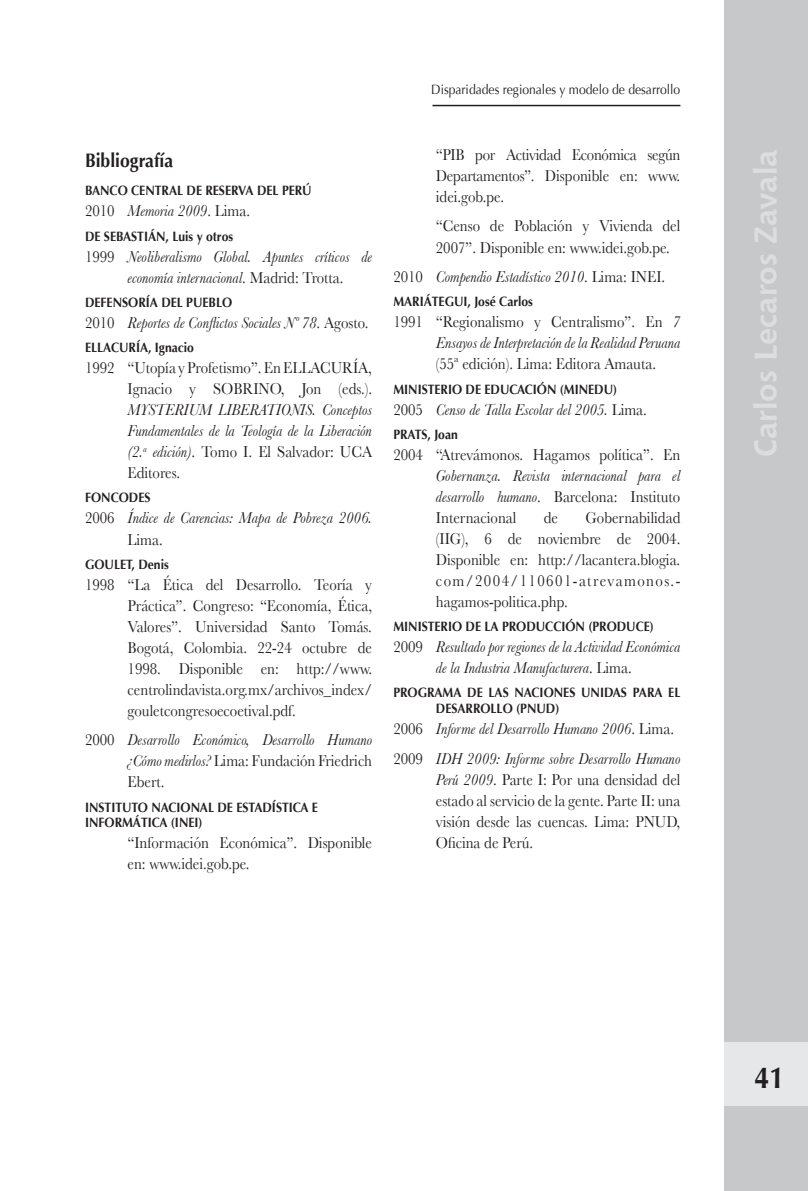
<style>
.page{position:relative;width:808px;height:1191px;background:#fff}
.page>*{position:absolute;margin:0;border:0;box-sizing:border-box;transform-origin:0 0}
.t1{font:700 31.5px "Chianti BT";color:#dcdddf}
.t2{font:700 30px "Optima";color:#231f20;scale:.9 1}
.sub_1{font:700 19.5px "Optima";color:#231f20;scale:.9 1}
.texto{font:16.5px/21px "Baskerville";color:#231f20;text-align:justify;scale:.9 1}
.texto-2{font:italic 16.5px/21px "Baskerville";color:#231f20;scale:.9 1}
.Biblio_autor{font:700 13.5px/15.8px "Optima";color:#231f20;scale:.9 1}
.sub_1-2{font:13.5px "Optima";color:#231f20;scale:.9 1}
.s1{font-style:normal}
.s2{font-style:italic}
</style>
<div class="page">
<div style="left:724px;top:0;width:84px;height:1191px;background:#c7c8ca"></div>
<div style="left:724px;top:1042px;width:84px;height:64px;background:#e6e7e9"></div>
<hr style="left:432px;top:105px;width:248px;height:1px;background:#231f20">
<p class="sub_1" style="left:85px;top:149px;width:100px">Bibliografía</p>
<p class="Biblio_autor" style="left:85px;top:183px;width:253px">BANCO CENTRAL DE RESERVA DEL PERÚ</p>
<p class="texto-2" style="left:85px;top:200px;width:185px"><span class="s1">2010</span> Memoria 2009<span class="s1">. Lima.</span></p>
<p class="Biblio_autor" style="left:85px;top:228px;width:166px">DE SEBASTIÁN, Luis y otros</p>
<p class="texto-2" style="left:128px;top:246px;width:273px;text-indent:-43px"><span class="s1">1999</span> Neoliberalismo Global. Apuntes críticos de economía internacional<span class="s1">. Madrid: Trotta.</span></p>
<p class="Biblio_autor" style="left:85px;top:295px;width:165px">DEFENSORÍA DEL PUEBLO</p>
<p class="texto-2" style="left:85px;top:312px;width:317px"><span class="s1">2010</span> Reportes de Conflictos Sociales Nº 78<span class="s1">. Agosto.</span></p>
<p class="Biblio_autor" style="left:85px;top:340px;width:123px">ELLACURÍA, Ignacio</p>
<p class="texto" style="left:128px;top:357px;width:273px;text-indent:-43px">1992 “Utopía y Profetismo”. En ELLACURÍA, Ignacio y SOBRINO, Jon (eds.).<br><span class="s2">MYSTERIUM LIBERATIONIS. Conceptos Fundamentales de la Teología de la Liberación (2.</span><sup>a</sup> <span class="s2">edición)</span>. Tomo I. El Salvador: UCA Editores.</p>
<p class="Biblio_autor" style="left:85px;top:490px;width:74px">FONCODES</p>
<p class="texto-2" style="left:128px;top:507px;width:273px;text-indent:-43px"><span class="s1">2006</span> Índice de Carencias: Mapa de Pobreza 2006.<br><span class="s1">Lima.</span></p>
<p class="Biblio_autor" style="left:85px;top:556px;width:95px">GOULET, Denis</p>
<p class="texto" style="left:128px;top:574px;width:273px;text-indent:-43px">1998 “La Ética del Desarrollo. Teoría y Práctica”. Congreso: “Economía, Ética, Valores”. Universidad Santo Tomás.<br>Bogotá, Colombia. 22-24 octubre de 1998. Disponible en: http://www. centrolindavista.org.mx/archivos_index/ gouletcongresoecoetival.pdf.</p>
<p class="texto-2" style="left:128px;top:729px;width:273px;text-align:justify;text-indent:-43px"><span class="s1">2000</span> Desarrollo Económico, Desarrollo Humano ¿Cómo medirlos? <span class="s1">Lima: Fundación Friedrich Ebert.</span></p>
<p class="Biblio_autor" style="left:85px;top:799px;width:260px">INSTITUTO NACIONAL DE ESTADÍSTICA E<br>INFORMÁTICA (INEI)</p>
<p class="texto" style="left:128px;top:832px;width:273px">“Información Económica”. Disponible en: www.idei.gob.pe.</p>
<p class="sub_1-2" style="left:431px;top:81px;width:278px">Disparidades regionales y modelo de desarrollo</p>
<p class="texto" style="left:436px;top:144px;width:273px">“PIB por Actividad Económica según Departamentos”. Disponible en: www. idei.gob.pe.</p>
<p class="texto" style="left:436px;top:215px;width:273px">“Censo de Población y Vivienda del<br>2007”. Disponible en: www.idei.gob.pe.</p>
<p class="texto-2" style="left:393px;top:266px;width:304px"><span class="s1">2010</span> Compendio Estadístico 2010<span class="s1">. Lima: INEI.</span></p>
<p class="Biblio_autor" style="left:393px;top:294px;width:157px">MARIÁTEGUI, José Carlos</p>
<p class="texto" style="left:436px;top:311px;width:273px;text-indent:-43px">1991 “Regionalismo y Centralismo”. En <span class="s2">7<br>Ensayos de Interpretación de la Realidad Peruana </span>(55ª edición). Lima: Editora Amauta.</p>
<p class="Biblio_autor" style="left:393px;top:381px;width:250px">MINISTERIO DE EDUCACIÓN (MINEDU)</p>
<p class="texto-2" style="left:393px;top:398px;width:283px"><span class="s1">2005</span> Censo de Talla Escolar del 2005. <span class="s1">Lima.</span></p>
<p class="Biblio_autor" style="left:393px;top:426px;width:73px">PRATS, Joan</p>
<p class="texto" style="left:436px;top:444px;width:273px;text-indent:-43px">2004 “Atrevámonos. Hagamos política”. En <span class="s2">Gobernanza. Revista internacional para el desarrollo humano</span>. Barcelona: Instituto Internacional</p>
<p class="texto" style="left:436px;top:507px;width:273px;text-indent:150px">Gobernabilidad (IIG), 6 de noviembre de 2004.<br>Disponible en: http://lacantera.blogia. com/2004/110601-atrevamonos.- hagamos-politica.php.</p>
<p class="Biblio_autor" style="left:393px;top:619px;width:291px">MINISTERIO DE LA PRODUCCIÓN (PRODUCE)</p>
<p class="texto-2" style="left:393px;top:636px;width:320px;text-align:center"><span class="s1">2009</span> Resultado por regiones de la Actividad Económica de la Industria Manufacturera<span class="s1">. Lima.</span></p>
<p class="Biblio_autor" style="left:436px;top:685px;width:273px;text-indent:-43px">PROGRAMA DE LAS NACIONES UNIDAS PARA EL<br>DESARROLLO (PNUD)</p>
<p class="texto-2" style="left:393px;top:718px;width:313px"><span class="s1">2006</span> Informe del Desarrollo Humano 2006<span class="s1">. Lima.</span></p>
<p class="texto" style="left:436px;top:747px;width:273px;text-indent:-43px">2009 <span class="s2">IDH 2009: Informe sobre Desarrollo Humano Perú 2009</span>. Parte I: Por una densidad del estado al servicio de la gente. Parte II: una visión desde las cuencas. Lima: PNUD, Oficina de Perú.</p>
<p class="texto" style="left:544px;top:507px;width:17px">de</p>
<p class="t1" style="left:746px;top:457px;width:309px;rotate:-90deg">Carlos Lecaros Zavala</p>
<h2 class="t2" style="left:754px;top:1060px;width:35px">41</h2>
</div>
